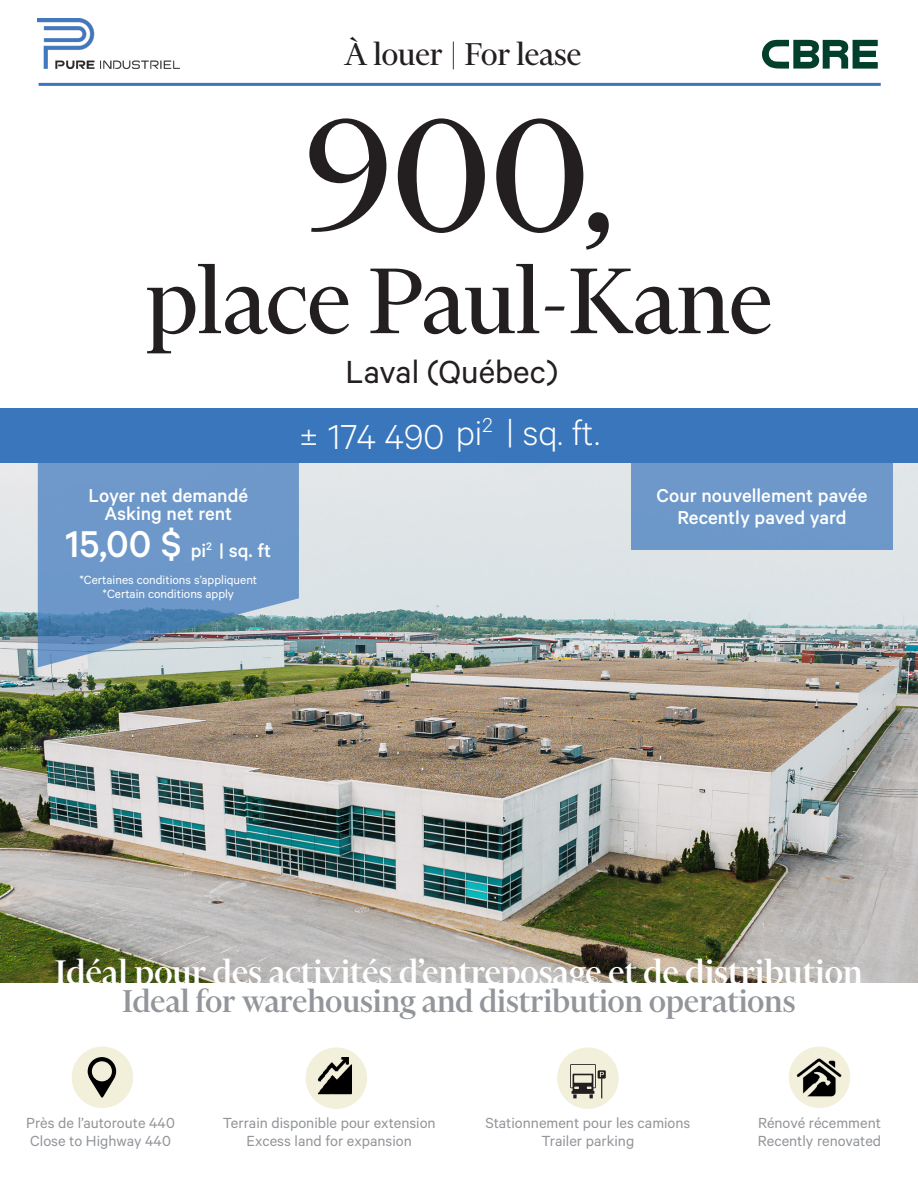
<style>
.page{position:relative;width:918px;height:1188px;background:#fff}
.page>*{position:absolute;margin:0;border:0;box-sizing:border-box;transform-origin:0 0}
.Heading_Large{font:183px "Financier Display";color:#231f20}
.Heading_Large-2{font:106.5px "Financier Display";color:#231f20}
.Heading_Large-3{font:500 39px "Financier Display";color:#fff}
.t1{font:300 39px "Calibre";color:#fff}
.Heading_Large-4{font:500 36px "Financier Display";color:#929599}
.t2{font:36px "Financier Display";color:#231f20}
.Heading_Large-5{font:36px "Calibre";color:#231f20}
.t3{font:500 21px/22.5px "Calibre";color:#fff;text-align:center}
.t4{font:16.5px "Calibre";color:#929599}
.t5{font:13.5px/13.5px "Calibre";color:#fff;text-align:center}
.s1{font-size:42px}
</style>
<div class="page">
<img style="left:0;top:462px;width:918px;height:521px">
<div style="left:72px;top:1047px;width:61px;height:61px;background:#f2f0db;border-radius:50%"></div>
<div style="left:557px;top:1047px;width:62px;height:62px;background:#f2f0db;border-radius:50%"></div>
<svg style="left:762px;top:40px;width:116px;height:29px"></svg>
<hr style="left:39px;top:83px;width:842px;height:3px;background:#3976bc">
<div style="left:0;top:408px;width:918px;height:54px;background:#3976bc"></div>
<div style="left:306px;top:1047px;width:61px;height:62px;background:#f2f0db;border-radius:50%"></div>
<svg style="left:570px;top:1064px;width:36px;height:34px"></svg>
<svg style="left:88px;top:1057px;width:28px;height:41px"></svg>
<img style="left:37px;top:18px;width:142px;height:50px">
<img style="left:313px;top:1058px;width:39px;height:41px">
<div style="left:789px;top:1047px;width:61px;height:61px;background:#f2f0db;border-radius:50%"></div>
<img style="left:795px;top:1058px;width:48px;height:41px">
<svg style="left:38px;top:462px;width:261px;height:205px;background:#749bc4"></svg>
<div style="left:631px;top:462px;width:262px;height:88px;background:#6d98c9"></div>
<p class="t2" style="left:344px;top:35px;width:239px">À louer | For lease</p>
<p class="Heading_Large" style="left:303px;top:80px;width:314px">900,</p>
<p class="Heading_Large-2" style="left:146px;top:245px;width:628px">place Paul-Kane</p>
<p class="Heading_Large-5" style="left:346px;top:351px;width:214px">Laval (Québec)</p>
<p class="t1" style="left:299px;top:414px;width:147px">± 174 490</p>
<p class="t1" style="left:456px;top:410px;width:146px">pi<sup>2</sup> | sq. ft.</p>
<p class="t3" style="left:89px;top:483px;width:161px">Loyer net demandé</p>
<p class="t3" style="left:104px;top:501px;width:129px">Asking net rent</p>
<p class="t3" style="left:66px;top:539px;width:207px"><span class="s1">15,00 $</span> pi<sup>2</sup> | sq. ft</p>
<p class="t5" style="left:79px;top:573px;width:179px">*Certaines conditions s’appliquent *Certain conditions apply</p>
<p class="t3" style="left:657px;top:483px;width:212px">Cour nouvellement pavée<br>Recently paved yard</p>
<p class="Heading_Large-3" style="left:55px;top:952px;width:809px">Idéal pour des activités d’entreposage et de distribution</p>
<p class="Heading_Large-4" style="left:122px;top:982px;width:675px">Ideal for warehousing and distribution operations</p>
<p class="t4" style="left:26px;top:1113px;width:150px">Près de l’autoroute 440</p>
<p class="t4" style="left:30px;top:1131px;width:142px">Close to Highway 440</p>
<p class="t4" style="left:223px;top:1113px;width:214px">Terrain disponible pour extension</p>
<p class="t4" style="left:247px;top:1131px;width:167px">Excess land for expansion</p>
<p class="t4" style="left:485px;top:1113px;width:206px">Stationnement pour les camions</p>
<p class="t4" style="left:542px;top:1131px;width:94px">Trailer parking</p>
<p class="t4" style="left:758px;top:1113px;width:124px">Rénové récemment</p>
<p class="t4" style="left:758px;top:1131px;width:125px">Recently renovated</p>
</div>
